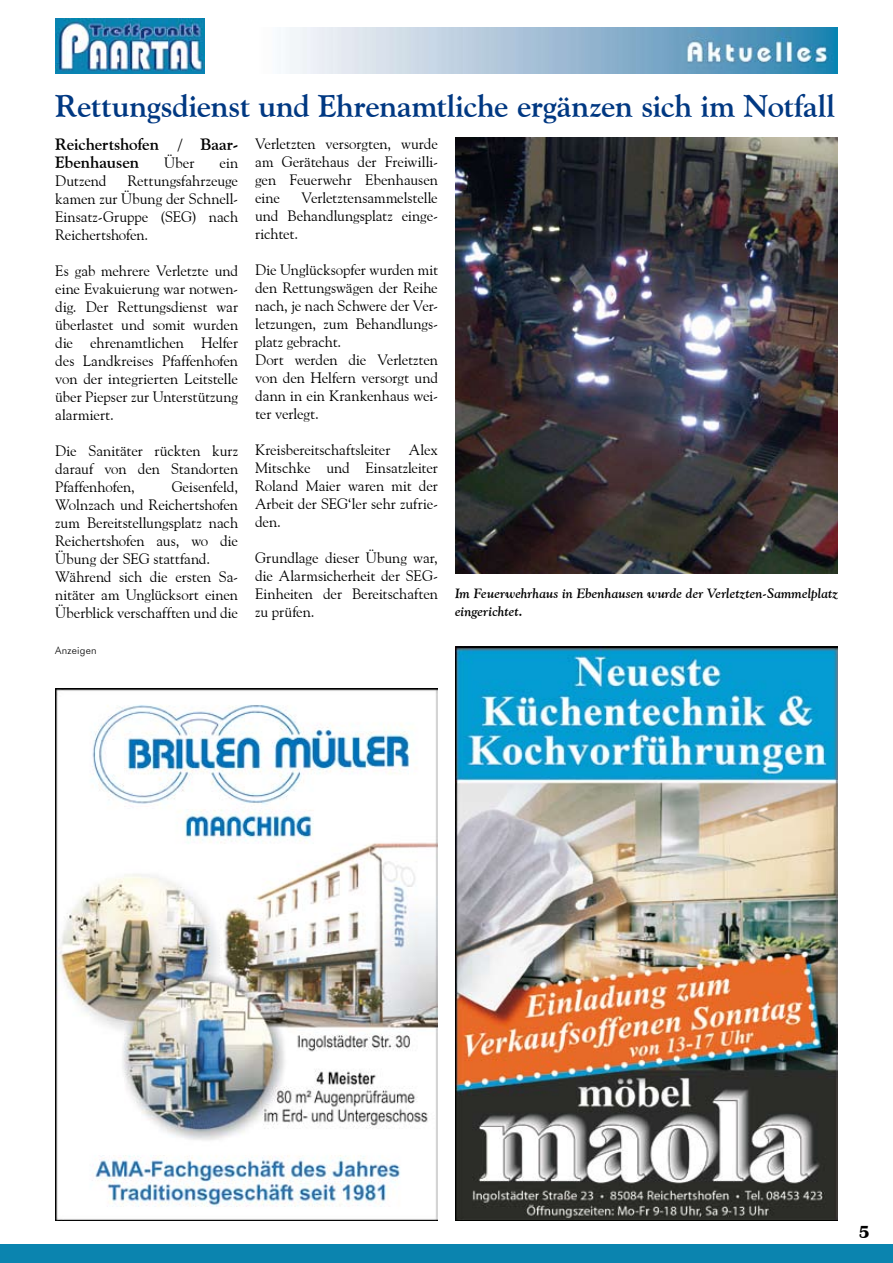
<style>
.page{position:relative;width:893px;height:1263px;background:#fff}
.page>*{position:absolute;margin:0;border:0;box-sizing:border-box;transform-origin:0 0}
.t1{font:700 31.5px "Goudy Old Style BT";letter-spacing:-.01em;color:#003882}
.t2{font:700 16.5px/18px "Goudy Old Style BT";letter-spacing:-.005em;color:#000}
.t3{font:15px/18px "Goudy Old Style BT";letter-spacing:-.01em;color:#000;text-align:justify}
.t4{font:italic 700 13.5px/18px "Goudy Old Style BT";letter-spacing:.01em;color:#000}
.t5{font:300 10.5px "Futura BT";letter-spacing:.02em;color:#000}
</style>
<div class="page">
<div style="left:0;top:1243px;width:893px;height:20px;background:#0b84af"></div>
<img style="left:55px;top:19px;width:149px;height:54px">
<img style="left:286px;top:28px;width:552px;height:45px">
<img style="left:55px;top:689px;width:383px;height:531px">
<img style="left:455px;top:646px;width:383px;height:574px">
<img style="left:455px;top:137px;width:383px;height:437px">
<h1 class="t1" style="left:55px;top:87px;width:781px">Rettungsdienst und Ehrenamtliche ergänzen sich im Notfall</h1>
<p class="t2" style="left:55px;top:135px;width:184px">Reichertshofen / Baar-<br>Ebenhausen</p>
<p class="t3" style="left:164px;top:154px;width:32px">Über</p>
<p class="t3" style="left:220px;top:154px;width:20px">ein</p>
<p class="t3" style="left:55px;top:172px;width:184px;text-indent:72px">Rettungsfahrzeuge kamen zur Übung der Schnell-Einsatz-Gruppe (SEG) nach Reichertshofen.</p>
<p class="t3" style="left:55px;top:262px;width:184px">Es gab mehrere Verletzte und eine Evakuierung war notwen&shy;dig. Der Rettungsdienst war überlastet und somit wurden die ehrenamtlichen Helfer des Landkreises Pfaffenhofen von der integrierten Leitstelle über Piepser zur Unterstützung alarmiert.</p>
<p class="t3" style="left:55px;top:442px;width:184px">Die Sanitäter rückten kurz darauf von den Standorten Pfaffenhofen,</p>
<p class="t3" style="left:55px;top:172px;width:53px">Dutzend</p>
<p class="t3" style="left:55px;top:478px;width:184px;text-align:left;text-indent:116px">Geisenfeld,<br>Wolnzach und Reichertshofen zum Bereitstellungsplatz nach<br>Reichertshofen aus, wo die<br>Übung der SEG stattfand.<br>Während sich die ersten Sa&shy;nitäter am Unglücksort einen<br>Überblick verschafften und die</p>
<p class="t5" style="left:55px;top:644px;width:43px">Anzeigen</p>
<p class="t3" style="left:255px;top:134px;width:184px">Verletzten versorgten, wurde am Gerätehaus der Freiwilli&shy;gen Feuerwehr Ebenhausen eine</p>
<p class="t3" style="left:255px;top:188px;width:184px;text-indent:46px">Verletztensammelstelle und Behandlungsplatz einge&shy;richtet.</p>
<p class="t3" style="left:255px;top:260px;width:184px;text-align:left">Die Unglücksopfer wurden mit den Rettungswägen der Reihe nach, je nach Schwere der Ver&shy;letzungen, zum Behandlungs&shy;platz gebracht.<br>Dort werden die Verletzten von den Helfern versorgt und dann in ein Krankenhaus wei&shy;ter verlegt.</p>
<p class="t3" style="left:255px;top:440px;width:184px">Kreisbereitschaftsleiter Alex Mitschke und Einsatzleiter Roland Maier waren mit der Arbeit der SEG‘ler sehr zufrie&shy;den.</p>
<p class="t3" style="left:255px;top:548px;width:184px">Grundlage dieser Übung war, die Alarmsicherheit der SEG-Einheiten der Bereitschaften zu prüfen.</p>
<p class="t4" style="left:455px;top:584px;width:384px">Im Feuerwehrhaus in Ebenhausen wurde der Verletzten-Sammelplatz eingerichtet.</p>
</div>
